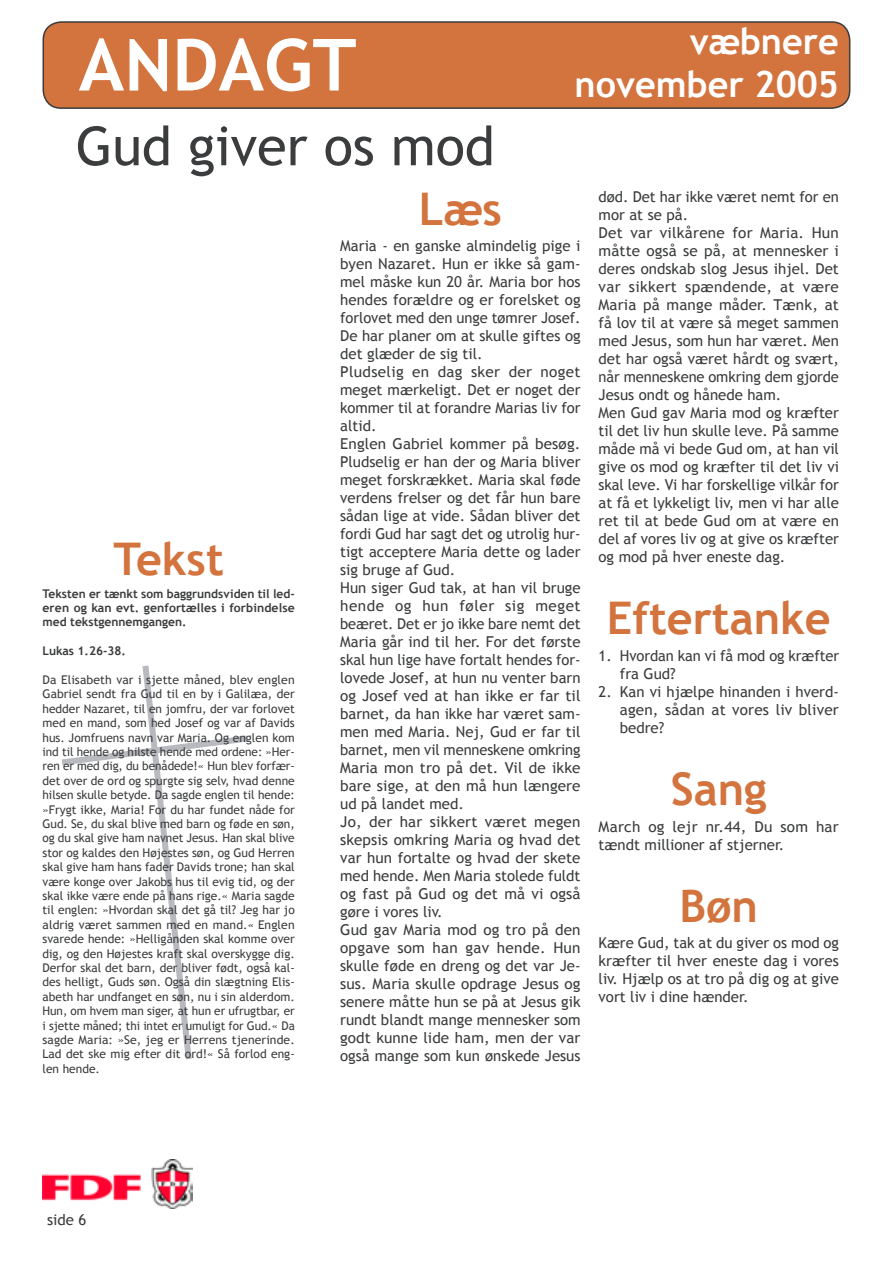
<style>
.page{position:relative;width:893px;height:1263px;background:#fff}
.page>*{position:absolute;margin:0;border:0;box-sizing:border-box;transform-origin:0 0}
.t1{font:700 72px "Trebuchet MS";color:#fff}
.Overskrift1{font:54px "Trebuchet MS";color:#3b3c3d}
.Afsnit{font:700 45px "Trebuchet MS";color:#d3733d}
.t2{font:700 36px "Trebuchet MS";color:#fff}
.Brød{font:15px/18px "Trebuchet MS";color:#3b3c3d;text-align:justify}
.Brød_-_Bibel{font:12px/14.4px "Trebuchet MS";color:#3b3c3d;text-align:justify}
.Brød_-_Bibel-2{font:700 12px/14.4px "Trebuchet MS";color:#3b3c3d;text-align:justify}
</style>
<div class="page">
<div style="left:42px;top:21px;width:809px;height:87px;background:#d3733d"></div>
<img style="left:43px;top:1159px;width:150px;height:50px">
<svg style="left:61px;top:665px;width:186px;height:395px"></svg>
<h1 class="t1" style="left:79px;top:20px;width:279px">ANDAGT</h1>
<p class="Overskrift1" style="left:76px;top:115px;width:420px">Gud giver os mod</p>
<p class="t2" style="left:690px;top:19px;width:151px">væbnere</p>
<p class="t2" style="left:574px;top:62px;width:266px">november 2005</p>
<p class="Afsnit" style="left:114px;top:530px;width:112px">Tekst</p>
<p class="Brød_-_Bibel-2" style="left:43px;top:586px;width:254px">Teksten er tænkt som baggrundsviden til led&shy;eren og kan evt. genfortælles i forbindelse med tekstgennemgangen.</p>
<p class="Brød_-_Bibel-2" style="left:43px;top:644px;width:85px">Lukas 1.26-38.</p>
<p class="Brød_-_Bibel" style="left:43px;top:673px;width:254px">Da Elisabeth var i sjette måned, blev englen Gabriel sendt fra Gud til en by i Galilæa, der hedder Nazaret, til en jomfru, der var forlovet med en mand, som hed Josef og var af Davids hus. Jomfruens navn var Maria. Og englen kom ind til hende og hilste hende med ordene: »Her&shy;ren er med dig, du benådede!« Hun blev forfær&shy;det over de ord og spurgte sig selv, hvad denne hilsen skulle betyde. Da sagde englen til hende: »Frygt ikke, Maria! For du har fundet nåde for Gud. Se, du skal blive med barn og føde en søn, og du skal give ham navnet Jesus. Han skal blive stor og kaldes den Højestes søn, og Gud Herren skal give ham hans fader Davids trone; han skal være konge over Jakobs hus til evig tid, og der skal ikke være ende på hans rige.« Maria sagde til englen: »Hvordan skal det gå til? Jeg har jo aldrig været sammen med en mand.« Englen svarede hende: »Helligånden skal komme over dig, og den Højestes kraft skal overskygge dig.<br>Derfor skal det barn, der bliver født, også kal&shy;des helligt, Guds søn. Også din slægtning Elis&shy;abeth har undfanget en søn, nu i sin alderdom.<br>Hun, om hvem man siger, at hun er ufrugtbar, er i sjette måned; thi intet er umuligt for Gud.« Da sagde Maria: »Se, jeg er Herrens tjenerinde.<br>Lad det ske mig efter dit ord!« Så forlod eng&shy;len hende.</p>
<p class="Afsnit" style="left:419px;top:180px;width:85px">Læs</p>
<p class="Brød" style="left:340px;top:237px;width:242px">Maria - en ganske almindelig pige i byen Nazaret. Hun er ikke så gam&shy;mel måske kun 20 år. Maria bor hos hendes forældre og er forelsket og forlovet med den unge tømrer Josef.<br>De har planer om at skulle giftes og det glæder de sig til.</p>
<p class="Brød" style="left:340px;top:363px;width:242px">Pludselig en dag sker der noget meget mærkeligt. Det er noget der kommer til at forandre Marias liv for altid.</p>
<p class="Brød" style="left:340px;top:435px;width:242px">Englen Gabriel kommer på besøg.<br>Pludselig er han der og Maria bliver meget forskrækket. Maria skal føde verdens frelser og det får hun bare sådan lige at vide. Sådan bliver det fordi Gud har sagt det og utrolig hur&shy;tigt acceptere Maria dette og lader sig bruge af Gud.</p>
<p class="Brød" style="left:340px;top:579px;width:242px">Hun siger Gud tak, at han vil bruge hende og hun føler sig meget beæret. Det er jo ikke bare nemt det Maria går ind til her. For det første skal hun lige have fortalt hendes for&shy;lovede Josef, at hun nu venter barn og Josef ved at han ikke er far til barnet, da han ikke har været sam&shy;men med Maria. Nej, Gud er far til barnet, men vil menneskene omkring Maria mon tro på det. Vil de ikke bare sige, at den må hun længere ud på landet med.</p>
<p class="Brød" style="left:340px;top:813px;width:242px">Jo, der har sikkert været megen skepsis omkring Maria og hvad det var hun fortalte og hvad der skete med hende. Men Maria stolede fuldt og fast på Gud og det må vi også gøre i vores liv.</p>
<p class="Brød" style="left:340px;top:921px;width:242px">Gud gav Maria mod og tro på den opgave som han gav hende. Hun skulle føde en dreng og det var Je&shy;sus. Maria skulle opdrage Jesus og senere måtte hun se på at Jesus gik rundt blandt mange mennesker som godt kunne lide ham, men der var også mange som kun ønskede Jesus</p>
<p class="Brød" style="left:599px;top:188px;width:242px">død. Det har ikke været nemt for en mor at se på.</p>
<p class="Brød" style="left:599px;top:224px;width:242px">Det var vilkårene for Maria. Hun måtte også se på, at mennesker i deres ondskab slog Jesus ihjel. Det var sikkert spændende, at være Maria på mange måder. Tænk, at få lov til at være så meget sammen med Jesus, som hun har været. Men det har også været hårdt og svært, når menneskene omkring dem gjorde Jesus ondt og hånede ham.</p>
<p class="Brød" style="left:599px;top:404px;width:242px">Men Gud gav Maria mod og kræfter til det liv hun skulle leve. På samme måde må vi bede Gud om, at han vil give os mod og kræfter til det liv vi skal leve. Vi har forskellige vilkår for at få et lykkeligt liv, men vi har alle ret til at bede Gud om at være en del af vores liv og at give os kræfter og mod på hver eneste dag.</p>
<p class="Afsnit" style="left:607px;top:590px;width:226px">Eftertanke</p>
<p class="Brød" style="left:620px;top:647px;width:221px;text-indent:-21px">1. Hvordan kan vi få mod og kræfter fra Gud?</p>
<p class="Brød" style="left:620px;top:683px;width:221px;text-indent:-21px">2. Kan vi hjælpe hinanden i hverd&shy;agen, sådan at vores liv bliver bedre?</p>
<p class="Afsnit" style="left:671px;top:761px;width:98px">Sang</p>
<p class="Brød" style="left:599px;top:817px;width:242px">March og lejr nr.44, Du som har tændt millioner af stjerner.</p>
<p class="Afsnit" style="left:679px;top:877px;width:80px">Bøn</p>
<p class="Brød" style="left:599px;top:934px;width:242px">Kære Gud, tak at du giver os mod og kræfter til hver eneste dag i vores liv. Hjælp os at tro på dig og at give vort liv i dine hænder.</p>
<p class="Brød" style="left:47px;top:1211px;width:41px">side 6</p>
</div>
